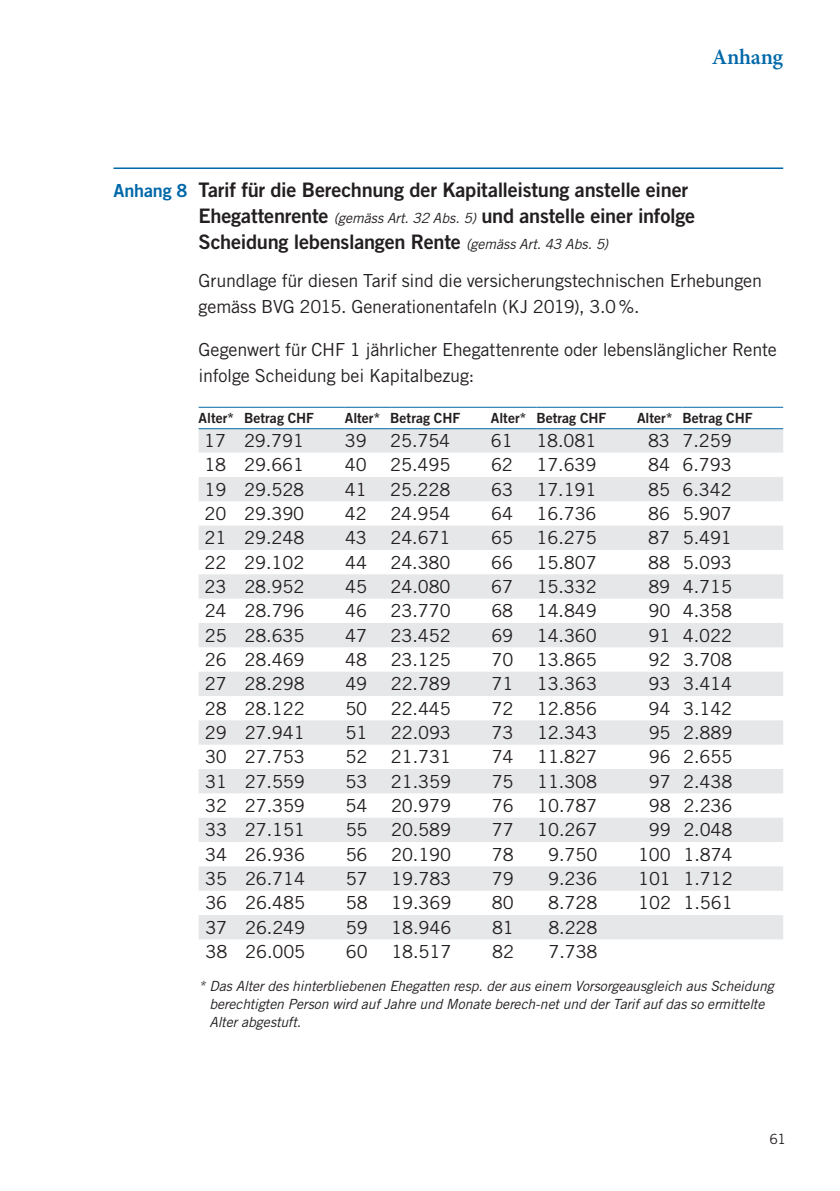
<style>
.page{position:relative;width:840px;height:1191px;background:#fff}
.page>*{position:absolute;margin:0;border:0;box-sizing:border-box;transform-origin:0 0}
.t1{font:600 22px "Minion Pro";letter-spacing:-.015em;color:#0068a9}
.t2{font:20px/26px "Trade Gothic LT Std Bd 2";letter-spacing:-.015em;color:#231f20}
.t3{font:18px/26px "Trade Gothic LT Std";letter-spacing:-.005em;color:#231f20}
.t4{font:italic 14px/18px "Trade Gothic LT Std";letter-spacing:-.01em;color:#231f20}
.t5{font:14px "Trade Gothic LT Std Bd 2";color:#231f20}
.t6{font:14px "Trade Gothic LT Std";color:#231f20}
.s1{font-size:18px;color:#0068a9}
.s2{font-family:"Trade Gothic LT Std";font-style:italic;font-size:14px}
</style>
<div class="page">
<hr style="left:113px;top:167px;width:669px;height:2px;background:#0068a9">
<svg style="left:198px;top:429px;width:584px;height:510px;fill:#e6e7e9"></svg>
<hr style="left:198px;top:407px;width:46px;height:1px;background:#0068a9">
<hr style="left:244px;top:407px;width:100px;height:1px;background:#0068a9">
<hr style="left:344px;top:407px;width:46px;height:1px;background:#0068a9">
<hr style="left:390px;top:407px;width:100px;height:1px;background:#0068a9">
<hr style="left:490px;top:407px;width:46px;height:1px;background:#0068a9">
<hr style="left:536px;top:407px;width:100px;height:1px;background:#0068a9">
<hr style="left:636px;top:407px;width:46px;height:1px;background:#0068a9">
<hr style="left:682px;top:407px;width:100px;height:1px;background:#0068a9">
<hr style="left:198px;top:428px;width:46px;height:1px;background:#0068a9">
<hr style="left:244px;top:428px;width:100px;height:1px;background:#0068a9">
<hr style="left:344px;top:428px;width:46px;height:1px;background:#0068a9">
<hr style="left:390px;top:428px;width:100px;height:1px;background:#0068a9">
<hr style="left:490px;top:428px;width:46px;height:1px;background:#0068a9">
<hr style="left:536px;top:428px;width:100px;height:1px;background:#0068a9">
<hr style="left:636px;top:428px;width:46px;height:1px;background:#0068a9">
<hr style="left:682px;top:428px;width:100px;height:1px;background:#0068a9">
<p class="t1" style="left:711px;top:42px;width:73px">Anhang</p>
<p class="t2" style="left:198px;top:177px;width:498px;text-indent:-85px"><span class="s1">Anhang 8</span> Tarif für die Berechnung der Kapitalleistung anstelle einer<br>Ehegattenrente <span class="s2">(gemäss Art. 32 Abs. 5)</span> und anstelle einer infolge<br>Scheidung lebenslangen Rente <span class="s2">(gemäss Art. 43 Abs. 5)</span></p>
<p class="t3" style="left:198px;top:267px;width:564px">Grundlage für diesen Tarif sind die versicherungstechnischen Erhebungen gemäss BVG 2015. Generationentafeln (KJ 2019), 3.0%.</p>
<p class="t3" style="left:198px;top:336px;width:579px">Gegenwert für CHF 1 jährlicher Ehegattenrente oder lebenslänglicher Rente infolge Scheidung bei Kapitalbezug:</p>
<p class="t5" style="left:198px;top:409px;width:117px">Alter* Betrag CHF</p>
<p class="t5" style="left:344px;top:409px;width:117px">Alter* Betrag CHF</p>
<p class="t5" style="left:490px;top:409px;width:117px">Alter* Betrag CHF</p>
<p class="t5" style="left:636px;top:409px;width:117px">Alter* Betrag CHF</p>
<p class="t3" style="left:204px;top:427px;width:101px">17 29.791</p>
<p class="t3" style="left:344px;top:427px;width:23px">39</p>
<p class="t3" style="left:390px;top:427px;width:62px">25.754</p>
<p class="t3" style="left:490px;top:427px;width:23px">61</p>
<p class="t3" style="left:536px;top:427px;width:62px">18.081</p>
<p class="t3" style="left:647px;top:427px;width:85px">83 7.259</p>
<p class="t3" style="left:204px;top:451px;width:101px">18 29.661</p>
<p class="t3" style="left:344px;top:451px;width:23px">40</p>
<p class="t3" style="left:390px;top:451px;width:62px">25.495</p>
<p class="t3" style="left:490px;top:451px;width:23px">62</p>
<p class="t3" style="left:536px;top:451px;width:62px">17.639</p>
<p class="t3" style="left:647px;top:451px;width:85px">84 6.793</p>
<p class="t3" style="left:204px;top:476px;width:101px">19 29.528</p>
<p class="t3" style="left:345px;top:476px;width:23px">41</p>
<p class="t3" style="left:390px;top:476px;width:62px">25.228</p>
<p class="t3" style="left:491px;top:476px;width:23px">63</p>
<p class="t3" style="left:536px;top:476px;width:62px">17.191</p>
<p class="t3" style="left:647px;top:476px;width:85px">85 6.342</p>
<p class="t3" style="left:204px;top:500px;width:101px">20 29.390</p>
<p class="t3" style="left:345px;top:500px;width:23px">42</p>
<p class="t3" style="left:390px;top:500px;width:62px">24.954</p>
<p class="t3" style="left:491px;top:500px;width:23px">64</p>
<p class="t3" style="left:536px;top:500px;width:62px">16.736</p>
<p class="t3" style="left:647px;top:500px;width:85px">86 5.907</p>
<p class="t3" style="left:204px;top:524px;width:101px">21 29.248</p>
<p class="t3" style="left:345px;top:524px;width:23px">43</p>
<p class="t3" style="left:390px;top:524px;width:62px">24.671</p>
<p class="t3" style="left:491px;top:524px;width:23px">65</p>
<p class="t3" style="left:536px;top:524px;width:62px">16.275</p>
<p class="t3" style="left:648px;top:524px;width:85px">87 5.491</p>
<p class="t3" style="left:204px;top:549px;width:101px">22 29.102</p>
<p class="t3" style="left:345px;top:549px;width:23px">44</p>
<p class="t3" style="left:390px;top:549px;width:62px">24.380</p>
<p class="t3" style="left:491px;top:549px;width:23px">66</p>
<p class="t3" style="left:536px;top:549px;width:62px">15.807</p>
<p class="t3" style="left:648px;top:549px;width:85px">88 5.093</p>
<p class="t3" style="left:204px;top:573px;width:101px">23 28.952</p>
<p class="t3" style="left:345px;top:573px;width:23px">45</p>
<p class="t3" style="left:390px;top:573px;width:62px">24.080</p>
<p class="t3" style="left:491px;top:573px;width:23px">67</p>
<p class="t3" style="left:536px;top:573px;width:62px">15.332</p>
<p class="t3" style="left:648px;top:573px;width:85px">89 4.715</p>
<p class="t3" style="left:204px;top:597px;width:101px">24 28.796</p>
<p class="t3" style="left:345px;top:597px;width:23px">46</p>
<p class="t3" style="left:390px;top:597px;width:62px">23.770</p>
<p class="t3" style="left:491px;top:597px;width:23px">68</p>
<p class="t3" style="left:536px;top:597px;width:62px">14.849</p>
<p class="t3" style="left:648px;top:597px;width:85px">90 4.358</p>
<p class="t3" style="left:205px;top:622px;width:101px">25 28.635</p>
<p class="t3" style="left:345px;top:622px;width:23px">47</p>
<p class="t3" style="left:390px;top:622px;width:62px">23.452</p>
<p class="t3" style="left:491px;top:622px;width:23px">69</p>
<p class="t3" style="left:536px;top:622px;width:62px">14.360</p>
<p class="t3" style="left:648px;top:622px;width:85px">91 4.022</p>
<p class="t3" style="left:205px;top:646px;width:101px">26 28.469</p>
<p class="t3" style="left:345px;top:646px;width:23px">48</p>
<p class="t3" style="left:390px;top:646px;width:62px">23.125</p>
<p class="t3" style="left:491px;top:646px;width:23px">70</p>
<p class="t3" style="left:536px;top:646px;width:62px">13.865</p>
<p class="t3" style="left:648px;top:646px;width:85px">92 3.708</p>
<p class="t3" style="left:205px;top:670px;width:101px">27 28.298</p>
<p class="t3" style="left:345px;top:670px;width:23px">49</p>
<p class="t3" style="left:390px;top:670px;width:62px">22.789</p>
<p class="t3" style="left:491px;top:670px;width:23px">71</p>
<p class="t3" style="left:536px;top:670px;width:62px">13.363</p>
<p class="t3" style="left:648px;top:670px;width:85px">93 3.414</p>
<p class="t3" style="left:205px;top:695px;width:101px">28 28.122</p>
<p class="t3" style="left:345px;top:695px;width:23px">50</p>
<p class="t3" style="left:390px;top:695px;width:62px">22.445</p>
<p class="t3" style="left:491px;top:695px;width:23px">72</p>
<p class="t3" style="left:536px;top:695px;width:62px">12.856</p>
<p class="t3" style="left:648px;top:695px;width:85px">94 3.142</p>
<p class="t3" style="left:205px;top:719px;width:101px">29 27.941</p>
<p class="t3" style="left:345px;top:719px;width:23px">51</p>
<p class="t3" style="left:390px;top:719px;width:62px">22.093</p>
<p class="t3" style="left:491px;top:719px;width:23px">73</p>
<p class="t3" style="left:536px;top:719px;width:62px">12.343</p>
<p class="t3" style="left:648px;top:719px;width:85px">95 2.889</p>
<p class="t3" style="left:205px;top:743px;width:101px">30 27.753</p>
<p class="t3" style="left:345px;top:743px;width:23px">52</p>
<p class="t3" style="left:390px;top:743px;width:62px">21.731</p>
<p class="t3" style="left:491px;top:743px;width:23px">74</p>
<p class="t3" style="left:536px;top:743px;width:62px">11.827</p>
<p class="t3" style="left:648px;top:743px;width:85px">96 2.655</p>
<p class="t3" style="left:205px;top:768px;width:101px">31 27.559</p>
<p class="t3" style="left:345px;top:768px;width:23px">53</p>
<p class="t3" style="left:391px;top:768px;width:62px">21.359</p>
<p class="t3" style="left:491px;top:768px;width:23px">75</p>
<p class="t3" style="left:537px;top:768px;width:62px">11.308</p>
<p class="t3" style="left:648px;top:768px;width:85px">97 2.438</p>
<p class="t3" style="left:205px;top:792px;width:101px">32 27.359</p>
<p class="t3" style="left:345px;top:792px;width:23px">54</p>
<p class="t3" style="left:391px;top:792px;width:62px">20.979</p>
<p class="t3" style="left:491px;top:792px;width:23px">76</p>
<p class="t3" style="left:537px;top:792px;width:62px">10.787</p>
<p class="t3" style="left:648px;top:792px;width:85px">98 2.236</p>
<p class="t3" style="left:205px;top:816px;width:101px">33 27.151</p>
<p class="t3" style="left:345px;top:816px;width:23px">55</p>
<p class="t3" style="left:391px;top:816px;width:62px">20.589</p>
<p class="t3" style="left:491px;top:816px;width:23px">77</p>
<p class="t3" style="left:537px;top:816px;width:62px">10.267</p>
<p class="t3" style="left:648px;top:816px;width:85px">99 2.048</p>
<p class="t3" style="left:205px;top:841px;width:101px">34 26.936</p>
<p class="t3" style="left:345px;top:841px;width:23px">56</p>
<p class="t3" style="left:391px;top:841px;width:62px">20.190</p>
<p class="t3" style="left:491px;top:841px;width:23px">78</p>
<p class="t3" style="left:548px;top:841px;width:51px">9.750</p>
<p class="t3" style="left:637px;top:841px;width:96px">100 1.874</p>
<p class="t3" style="left:205px;top:865px;width:101px">35 26.714</p>
<p class="t3" style="left:345px;top:865px;width:23px">57</p>
<p class="t3" style="left:391px;top:865px;width:62px">19.783</p>
<p class="t3" style="left:491px;top:865px;width:23px">79</p>
<p class="t3" style="left:548px;top:865px;width:51px">9.236</p>
<p class="t3" style="left:637px;top:865px;width:96px">101 1.712</p>
<p class="t3" style="left:205px;top:890px;width:101px">36 26.485</p>
<p class="t3" style="left:345px;top:890px;width:23px">58</p>
<p class="t3" style="left:391px;top:890px;width:62px">19.369</p>
<p class="t3" style="left:491px;top:890px;width:23px">80</p>
<p class="t3" style="left:548px;top:890px;width:51px">8.728</p>
<p class="t3" style="left:637px;top:890px;width:96px">102 1.561</p>
<p class="t3" style="left:205px;top:914px;width:101px">37 26.249</p>
<p class="t3" style="left:346px;top:914px;width:23px">59</p>
<p class="t3" style="left:391px;top:914px;width:62px">18.946</p>
<p class="t3" style="left:492px;top:914px;width:23px">81</p>
<p class="t3" style="left:548px;top:914px;width:51px">8.228</p>
<p class="t3" style="left:205px;top:938px;width:101px">38 26.005</p>
<p class="t3" style="left:346px;top:938px;width:23px">60</p>
<p class="t3" style="left:391px;top:938px;width:62px">18.517</p>
<p class="t3" style="left:492px;top:938px;width:23px">82</p>
<p class="t3" style="left:548px;top:938px;width:51px">7.738</p>
<p class="t4" style="left:209px;top:977px;width:566px;text-indent:-11px">* Das Alter des hinterbliebenen Ehegatten resp. der aus einem Vorsorgeausgleich aus Scheidung berechtigten Person wird auf Jahre und Monate berech-net und der Tarif auf das so ermittelte<br>Alter abgestuft.</p>
<p class="t6" style="left:769px;top:1131px;width:18px">61</p>
</div>
